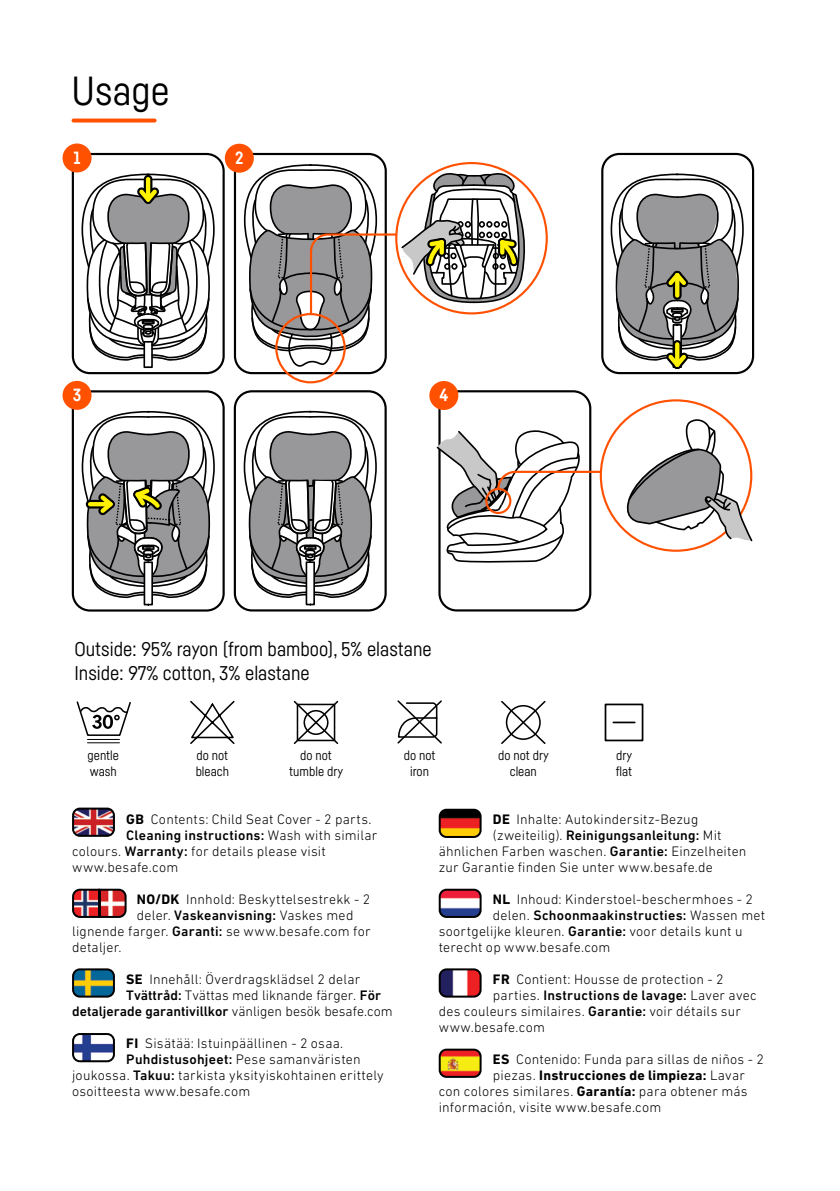
<style>
.page{position:relative;width:840px;height:1191px;background:#fff}
.page>*{position:absolute;margin:0;border:0;box-sizing:border-box;transform-origin:0 0}
.NEW_Title{font:40px "Fabrikat";color:#000}
.t1{font:19.6px/23.4px "Fabrikat";color:#000}
.t2{font:700 17.4px "Fabrikat";color:#fff}
.NEW_Body_text-GB_no{font:300 14px/16px "DIN Next LT Pro";letter-spacing:.015em;color:#000}
.NEW_Body_text-GB_no-2{font:500 14px "DIN Next LT Pro";letter-spacing:.015em;color:#000}
.NEW_Body_text-GB_no-3{font:700 14px "DIN Next LT Pro";letter-spacing:.015em;color:#000}
.t3{font:13px/15.2px "Fabrikat";color:#000}
.s1{font-weight:700}
.s2{font-weight:300}
.s3{font-weight:500}
</style>
<div class="page">
<svg style="left:73px;top:118px;width:81px;height:4px"></svg>
<img style="left:75px;top:810px;width:37px;height:24px">
<div style="left:72px;top:807px;width:43px;height:30px;border:2px solid #000;border-radius:7px"></div>
<img style="left:73px;top:971px;width:41px;height:25px">
<div style="left:72px;top:968px;width:43px;height:29px;border:2px solid #000;border-radius:7px"></div>
<svg style="left:72px;top:888px;width:55px;height:30px;background:#a2575b"></svg>
<img style="left:73px;top:1036px;width:41px;height:25px">
<div style="left:72px;top:1033px;width:43px;height:29px;border:2px solid #000;border-radius:7px"></div>
<img style="left:441px;top:811px;width:39px;height:26px">
<div style="left:438px;top:808px;width:43px;height:30px;border:2px solid #000;border-radius:7px"></div>
<img style="left:441px;top:891px;width:39px;height:26px">
<div style="left:438px;top:888px;width:43px;height:30px;border:2px solid #000;border-radius:7px"></div>
<img style="left:441px;top:969px;width:39px;height:27px">
<div style="left:438px;top:968px;width:43px;height:29px;border:2px solid #000;border-radius:7px"></div>
<img style="left:440px;top:1051px;width:40px;height:25px">
<div style="left:438px;top:1048px;width:43px;height:29px;border:2px solid #000;border-radius:7px"></div>
<div style="left:143px;top:341px;width:6px;height:27px;border:2px solid #000"></div>
<div style="left:147px;top:341px;width:6px;height:27px;border:2px solid #000"></div>
<svg style="left:243px;top:410px;width:134px;height:196px"></svg>
<div style="left:72px;top:153px;width:152px;height:221px;border:2px solid #000;border-radius:17px"></div>
<div style="left:72px;top:390px;width:152px;height:221px;border:2px solid #000;border-radius:17px"></div>
<div style="left:234px;top:390px;width:152px;height:221px;border:2px solid #000;border-radius:17px"></div>
<div style="left:234px;top:153px;width:152px;height:221px;border:2px solid #000;border-radius:17px"></div>
<div style="left:438px;top:390px;width:153px;height:221px;border:2px solid #000;border-radius:17px"></div>
<div style="left:601px;top:153px;width:152px;height:221px;border:2px solid #000;border-radius:17px"></div>
<div style="left:429px;top:381px;width:29px;height:29px;background:#ff5100;border-radius:50%"></div>
<div style="left:62px;top:381px;width:29px;height:29px;background:#ff5100;border-radius:50%"></div>
<div style="left:225px;top:144px;width:29px;height:29px;background:#ff5100;border-radius:50%"></div>
<div style="left:62px;top:143px;width:29px;height:29px;background:#ff5100;border-radius:50%"></div>
<svg style="left:436px;top:429px;width:166px;height:134px"></svg>
<svg style="left:621px;top:415px;width:132px;height:128px"></svg>
<svg style="left:609px;top:173px;width:135px;height:202px"></svg>
<svg style="left:674px;top:344px;width:5px;height:21px"></svg>
<svg style="left:81px;top:173px;width:134px;height:189px"></svg>
<hr style="left:146px;top:179px;width:4px;height:20px;background:#fff200">
<svg style="left:81px;top:410px;width:134px;height:196px"></svg>
<svg style="left:243px;top:163px;width:282px;height:205px"></svg>
<svg style="left:190px;top:700px;width:45px;height:44px"></svg>
<svg style="left:397px;top:700px;width:45px;height:44px"></svg>
<svg style="left:501px;top:700px;width:45px;height:44px"></svg>
<div style="left:505px;top:705px;width:35px;height:35px;border:2px solid #000;border-radius:50%"></div>
<svg style="left:293px;top:700px;width:46px;height:44px"></svg>
<div style="left:296px;top:703px;width:39px;height:38px;border:2px solid #000"></div>
<hr style="left:87px;top:739px;width:32px;height:1px;background:#000">
<hr style="left:87px;top:742px;width:32px;height:1px;background:#000">
<svg style="left:76px;top:701px;width:55px;height:35px"></svg>
<div style="left:604px;top:703px;width:39px;height:38px;border:2px solid #000"></div>
<hr style="left:613px;top:721px;width:21px;height:2px;background:#000">
<p class="NEW_Title" style="left:71px;top:66px;width:99px">Usage</p>
<p class="t2" style="left:73px;top:147px;width:9px">1</p>
<p class="t2" style="left:235px;top:147px;width:10px">2</p>
<p class="t2" style="left:73px;top:384px;width:10px">3</p>
<p class="t2" style="left:439px;top:384px;width:10px">4</p>
<p class="t1" style="left:74px;top:637px;width:358px">Outside: 95% rayon (from bamboo), 5% elastane<br>Inside: 97% cotton, 3% elastane</p>
<p class="t3" style="left:88px;top:747px;width:33px">gentle wash</p>
<p class="t3" style="left:195px;top:747px;width:35px">do not bleach</p>
<p class="t3" style="left:289px;top:747px;width:55px;text-align:center">do not tumble dry</p>
<p class="t3" style="left:403px;top:747px;width:33px;text-align:center">do not iron</p>
<p class="t3" style="left:498px;top:747px;width:52px;text-align:center">do not dry clean</p>
<p class="t3" style="left:615px;top:747px;width:18px">dry flat</p>
<p class="NEW_Body_text-GB_no" style="left:126px;top:811px;width:247px"><span class="s1">GB</span> Contents: Child Seat Cover - 2 parts.</p>
<p class="NEW_Body_text-GB_no-2" style="left:126px;top:827px;width:252px">Cleaning instructions: <span class="s2">Wash with similar</span></p>
<p class="NEW_Body_text-GB_no" style="left:72px;top:843px;width:255px">colours. <span class="s3">Warranty:</span> for details please visit</p>
<p class="NEW_Body_text-GB_no" style="left:72px;top:859px;width:108px">www.besafe.com</p>
<p class="NEW_Body_text-GB_no" style="left:137px;top:891px;width:235px"><span class="s1">NO/DK</span> Innhold: Beskyttelsestrekk - 2</p>
<p class="NEW_Body_text-GB_no" style="left:137px;top:907px;width:218px">deler. <span class="s3">Vaskeanvisning:</span> Vaskes med</p>
<p class="NEW_Body_text-GB_no" style="left:72px;top:923px;width:300px">lignende farger. <span class="s3">Garanti:</span> se www.besafe.com for</p>
<p class="NEW_Body_text-GB_no" style="left:72px;top:939px;width:51px">detaljer.</p>
<p class="NEW_Body_text-GB_no" style="left:126px;top:971px;width:235px"><span class="s1">SE</span> Innehåll: Överdragsklädsel 2 delar</p>
<p class="NEW_Body_text-GB_no" style="left:72px;top:987px;width:322px;text-indent:54px"><span class="s3">Tvättråd:</span> Tvättas med liknande färger. <span class="s3">För detaljerade garantivillkor</span> vänligen besök besafe.com</p>
<p class="NEW_Body_text-GB_no" style="left:126px;top:1035px;width:218px"><span class="s1">FI</span> Sisätää: Istuinpäällinen - 2 osaa.</p>
<p class="NEW_Body_text-GB_no" style="left:126px;top:1051px;width:236px"><span class="s3">Puhdistusohjeet:</span> Pese samanväristen</p>
<p class="NEW_Body_text-GB_no" style="left:72px;top:1067px;width:313px">joukossa. <span class="s3">Takuu:</span> tarkista yksityiskohtainen erittely</p>
<p class="NEW_Body_text-GB_no" style="left:72px;top:1083px;width:180px">osoitteesta www.besafe.com</p>
<p class="NEW_Body_text-GB_no" style="left:492px;top:811px;width:207px"><span class="s1">DE</span> Inhalte: Autokindersitz-Bezug</p>
<p class="NEW_Body_text-GB_no-2" style="left:492px;top:827px;width:230px"><span class="s2">(zweiteilig).</span> Reinigungsanleitung: <span class="s2">Mit</span></p>
<p class="NEW_Body_text-GB_no" style="left:438px;top:843px;width:309px">ähnlichen Farben waschen. <span class="s3">Garantie:</span> Einzelheiten</p>
<p class="NEW_Body_text-GB_no" style="left:438px;top:859px;width:275px">zur Garantie finden Sie unter www.besafe.de</p>
<p class="NEW_Body_text-GB_no" style="left:492px;top:891px;width:261px"><span class="s1">NL</span> Inhoud: Kinderstoel-beschermhoes - 2</p>
<p class="NEW_Body_text-GB_no-2" style="left:492px;top:907px;width:273px"><span class="s2">delen.</span> Schoonmaakinstructies: <span class="s2">Wassen met</span></p>
<p class="NEW_Body_text-GB_no" style="left:438px;top:923px;width:305px">soortgelijke kleuren. <span class="s3">Garantie:</span> voor details kunt u</p>
<p class="NEW_Body_text-GB_no" style="left:438px;top:939px;width:173px">terecht op www.besafe.com</p>
<p class="NEW_Body_text-GB_no" style="left:492px;top:971px;width:232px"><span class="s1">FR</span> Contient: Housse de protection - 2</p>
<p class="NEW_Body_text-GB_no-2" style="left:492px;top:987px;width:265px"><span class="s2">parties.</span> Instructions de lavage: <span class="s2">Laver avec</span></p>
<p class="NEW_Body_text-GB_no" style="left:438px;top:1003px;width:303px">des couleurs similaires. <span class="s3">Garantie:</span> voir détails sur</p>
<p class="NEW_Body_text-GB_no" style="left:438px;top:1019px;width:108px">www.besafe.com</p>
<p class="NEW_Body_text-GB_no" style="left:492px;top:1051px;width:272px"><span class="s1">ES</span> Contenido: Funda para sillas de niños - 2</p>
<p class="NEW_Body_text-GB_no-3" style="left:492px;top:1067px;width:253px"><span class="s2">piezas.</span> Instrucciones de limpieza: <span class="s2">Lavar</span></p>
<p class="NEW_Body_text-GB_no" style="left:438px;top:1083px;width:310px">con colores similares. <span class="s1">Garantía:</span> para obtener más</p>
<p class="NEW_Body_text-GB_no" style="left:438px;top:1099px;width:224px">información, visite www.besafe.com</p>
</div>
